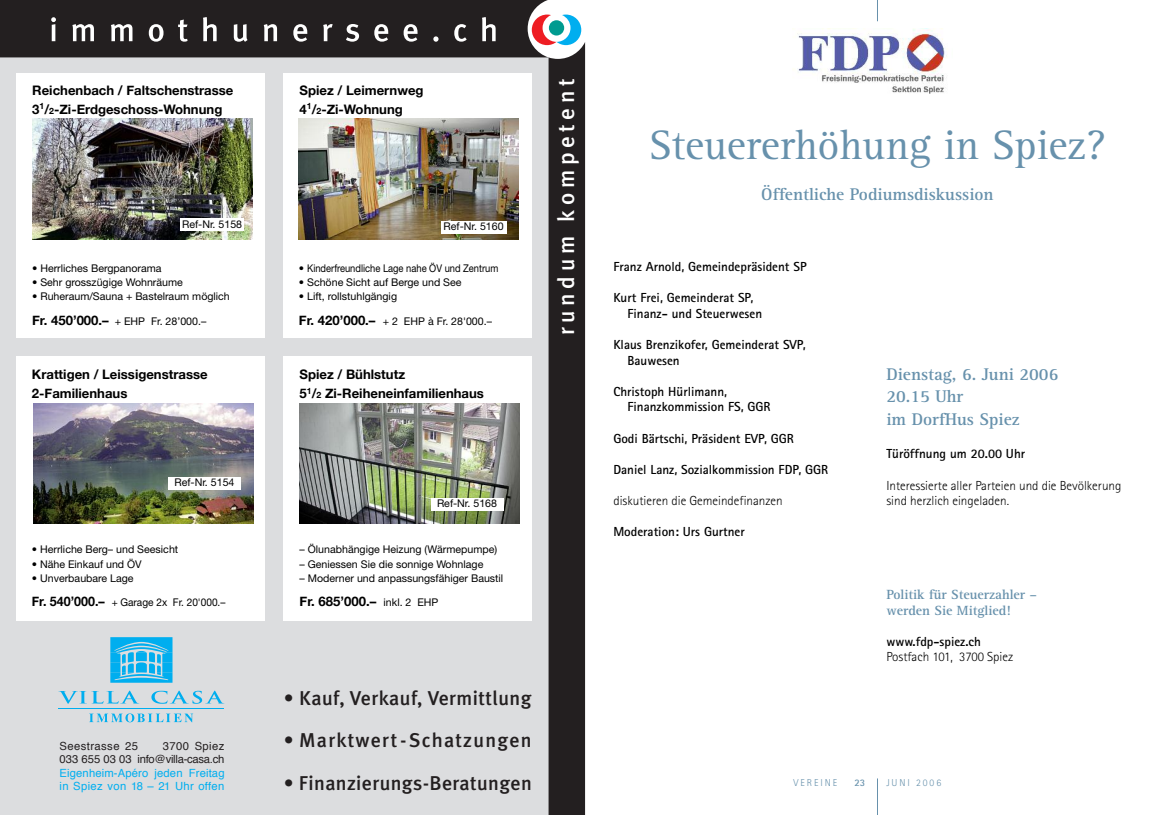
<style>
.page{position:relative;width:1170px;height:815px;background:#fff}
.page>*{position:absolute;margin:0;border:0;box-sizing:border-box;transform-origin:0 0}
.t1{font:42.5px "Rotis Serif";color:#6791ac}
.t2{font:500 23.12px "Meta Plus";color:#fff}
.t3{font:500 20px "Meta Plus";color:#231f20}
.t4{font:700 17.5px/22.5px "Rotis Serif";color:#6791ac}
.t5{font:700 13.75px/15.6px "Rotis Serif";color:#6791ac}
.t6{font:700 13.12px/15.6px "Rotis Sans Serif";color:#000}
.t7{font:700 13.12px/18.8px "Helvetica Neue";color:#000}
.t8{font:300 13.12px/15.6px "Rotis Sans Serif";color:#000}
.t9{font:11.25px/13.5px "Helvetica";letter-spacing:.01em;color:#00aeef}
.t10{font:11.25px/13.5px "Helvetica";color:#231f20;text-align:right}
.t11{font:11.25px "Helvetica";letter-spacing:.02em;color:#231f20}
.t12{font:10.62px "Helvetica Neue";color:#000}
.t13{font:10.62px "Helvetica Neue";color:#000;scale:.95 1}
.t14{font:300 10px "Rotis Sans Serif";letter-spacing:.19em;color:#6791ac}
.t15{font:700 10px "Rotis Sans Serif";color:#6791ac}
.s1{font-size:8.62px}
.s2{font-weight:700;font-size:13.12px}
.s3{font-weight:400;font-size:10.62px}
</style>
<div class="page">
<hr style="left:877px;top:778px;width:1px;height:37px;background:#6791ac">
<svg style="left:877px;top:0;width:1px;height:21px"></svg>
<img style="left:797px;top:28px;width:150px;height:66px">
<svg style="left:0;top:0;width:585px;height:815px;background:#aaaaab"></svg>
<div style="left:17px;top:73px;width:248px;height:265px;background:#fff"></div>
<svg style="left:531px;top:15px;width:50px;height:30px"></svg>
<div style="left:549px;top:20px;width:15px;height:16px;background:#009b90;border-radius:50%"></div>
<svg style="left:58px;top:691px;width:81px;height:13px"></svg>
<svg style="left:151px;top:691px;width:73px;height:13px"></svg>
<svg style="left:89px;top:713px;width:104px;height:9px"></svg>
<hr style="left:59px;top:708px;width:165px;height:1px;background:#00aeef">
<svg style="left:110px;top:637px;width:62px;height:46px;background:#38b9ea"></svg>
<svg style="left:51px;top:17px;width:5px;height:24px"></svg>
<svg style="left:72px;top:24px;width:22px;height:17px"></svg>
<svg style="left:111px;top:24px;width:21px;height:17px"></svg>
<svg style="left:149px;top:24px;width:14px;height:18px"></svg>
<svg style="left:178px;top:20px;width:9px;height:22px"></svg>
<svg style="left:203px;top:17px;width:14px;height:24px"></svg>
<svg style="left:234px;top:24px;width:13px;height:18px"></svg>
<svg style="left:264px;top:24px;width:13px;height:17px"></svg>
<svg style="left:293px;top:24px;width:14px;height:18px"></svg>
<svg style="left:323px;top:24px;width:9px;height:17px"></svg>
<svg style="left:346px;top:24px;width:13px;height:18px"></svg>
<svg style="left:374px;top:24px;width:14px;height:18px"></svg>
<svg style="left:403px;top:24px;width:14px;height:18px"></svg>
<svg style="left:433px;top:36px;width:5px;height:6px"></svg>
<svg style="left:454px;top:24px;width:12px;height:18px"></svg>
<svg style="left:482px;top:17px;width:13px;height:24px"></svg>
<div style="left:283px;top:73px;width:248px;height:265px;background:#fff"></div>
<div style="left:17px;top:356px;width:248px;height:265px;background:#fff"></div>
<div style="left:283px;top:356px;width:248px;height:265px;background:#fff"></div>
<img style="left:32px;top:119px;width:220px;height:120px">
<div style="left:180px;top:219px;width:64px;height:12px;background:#fff"></div>
<img style="left:299px;top:119px;width:219px;height:120px">
<div style="left:441px;top:221px;width:65px;height:12px;background:#fff"></div>
<img style="left:299px;top:403px;width:220px;height:121px">
<div style="left:430px;top:498px;width:73px;height:12px;background:#fff"></div>
<img style="left:33px;top:403px;width:220px;height:121px">
<div style="left:168px;top:477px;width:73px;height:12px;background:#fff"></div>
<p class="t7" style="left:32px;top:81px;width:203px">Reichenbach / Faltschenstrasse<br>3<sup>1</sup>/<span class="s1">2</span>-Zi-Erdgeschoss-Wohnung</p>
<p class="t7" style="left:299px;top:81px;width:125px">Spiez / Leimernweg<br>4<sup>1</sup>/<span class="s1">2</span>-Zi-Wohnung</p>
<p class="t12" style="left:182px;top:220px;width:62px">Ref-Nr. 5158</p>
<p class="t12" style="left:443px;top:222px;width:62px">Ref-Nr. 5160</p>
<p class="t12" style="left:32px;top:264px;width:131px">• Herrliches Bergpanorama</p>
<p class="t12" style="left:32px;top:278px;width:152px">• Sehr grosszügige Wohnräume</p>
<p class="t12" style="left:32px;top:293px;width:199px">• Ruheraum/Sauna + Bastelraum möglich</p>
<p class="t12" style="left:32px;top:317px;width:176px"><span class="s2">Fr. 450’000.–</span> + EHP Fr. 28’000.–</p>
<p class="t7" style="left:32px;top:365px;width:177px">Krattigen / Leissigenstrasse<br>2-Familienhaus</p>
<p class="t12" style="left:174px;top:478px;width:62px">Ref-Nr. 5154</p>
<p class="t12" style="left:32px;top:546px;width:148px">• Herrliche Berg– und Seesicht</p>
<p class="t12" style="left:32px;top:560px;width:111px">• Nähe Einkauf und ÖV</p>
<p class="t12" style="left:32px;top:574px;width:103px">• Unverbaubare Lage</p>
<p class="t13" style="left:32px;top:599px;width:205px"><span class="s2">Fr. 540’000.–</span> + Garage 2x Fr. 20'000.–</p>
<p class="t12" style="left:299px;top:264px;width:201px">• Kinderfreundliche Lage nahe ÖV und Zentrum</p>
<p class="t12" style="left:299px;top:278px;width:164px">• Schöne Sicht auf Berge und See</p>
<p class="t12" style="left:299px;top:293px;width:100px">• Lift, rollstuhlgängig</p>
<p class="t12" style="left:299px;top:317px;width:195px"><span class="s2">Fr. 420’000.–</span> + 2 EHP à Fr. 28'000.–</p>
<p class="t7" style="left:299px;top:365px;width:186px">Spiez / Bühlstutz<br>5<sup>1</sup>/<span class="s1">2</span> Zi-Reiheneinfamilienhaus</p>
<p class="t12" style="left:437px;top:499px;width:62px">Ref-Nr. 5168</p>
<p class="t12" style="left:299px;top:546px;width:199px">– Ölunabhängige Heizung (Wärmepumpe)</p>
<p class="t12" style="left:299px;top:560px;width:185px">– Geniessen Sie die sonnige Wohnlage</p>
<p class="t12" style="left:299px;top:574px;width:205px">– Moderner und anpassungsfähiger Baustil</p>
<p class="t7" style="left:299px;top:592px;width:140px">Fr. 685’000.– <span class="s3">inkl. 2 EHP</span></p>
<h2 class="t2" style="left:552px;top:335px;width:258px;rotate:-90deg">rundum kompetent</h2>
<p class="t10" style="left:60px;top:740px;width:166px">3700 Spiez<br>033 655 03 03 info@villa-casa.ch</p>
<p class="t9" style="left:60px;top:767px;width:166px">Eigenheim-Apéro jeden Freitag in Spiez von 18 – 21 Uhr offen</p>
<p class="t11" style="left:60px;top:741px;width:80px">Seestrasse 25</p>
<h3 class="t3" style="left:284px;top:686px;width:249px">• Kauf, Verkauf, Vermittlung</h3>
<h3 class="t3" style="left:284px;top:729px;width:249px">• Marktwert-Schatzungen</h3>
<h3 class="t3" style="left:284px;top:771px;width:249px">• Finanzierungs-Beratungen</h3>
<h1 class="t1" style="left:649px;top:131px;width:458px">Steuererhöhung in Spiez?</h1>
<h3 class="t4" style="left:761px;top:184px;width:234px">Öffentliche Podiumsdiskussion</h3>
<p class="t6" style="left:613px;top:260px;width:195px">Franz Arnold, Gemeindepräsident SP</p>
<p class="t6" style="left:627px;top:291px;width:136px;text-indent:-14px">Kurt Frei, Gemeinderat SP,<br>Finanz- und Steuerwesen</p>
<p class="t6" style="left:627px;top:338px;width:180px;text-indent:-14px">Klaus Brenzikofer, Gemeinderat SVP,<br>Bauwesen</p>
<p class="t6" style="left:627px;top:385px;width:145px;text-indent:-14px">Christoph Hürlimann,<br>Finanzkommission FS, GGR</p>
<p class="t6" style="left:613px;top:432px;width:182px">Godi Bärtschi, Präsident EVP, GGR</p>
<p class="t6" style="left:613px;top:463px;width:216px">Daniel Lanz, Sozialkommission FDP, GGR</p>
<p class="t8" style="left:613px;top:494px;width:171px">diskutieren die Gemeindefinanzen</p>
<p class="t6" style="left:613px;top:525px;width:133px">Moderation: Urs Gurtner</p>
<h3 class="t4" style="left:886px;top:365px;width:173px">Dienstag, 6. Juni 2006<br>20.15 Uhr<br>im DorfHus Spiez</h3>
<p class="t6" style="left:886px;top:447px;width:140px">Türöffnung um 20.00 Uhr</p>
<p class="t8" style="left:886px;top:479px;width:236px">Interessierte aller Parteien und die Bevölkerung sind herzlich eingeladen.</p>
<p class="t5" style="left:886px;top:588px;width:152px">Politik für Steuerzahler – werden Sie Mitglied!</p>
<p class="t6" style="left:886px;top:635px;width:96px">www.fdp-spiez.ch</p>
<p class="t8" style="left:886px;top:650px;width:128px">Postfach 101, 3700 Spiez</p>
<p class="t14" style="left:793px;top:780px;width:45px">VEREINE</p>
<p class="t15" style="left:854px;top:780px;width:12px">23</p>
<p class="t14" style="left:886px;top:780px;width:56px">JUNI 2006</p>
</div>
